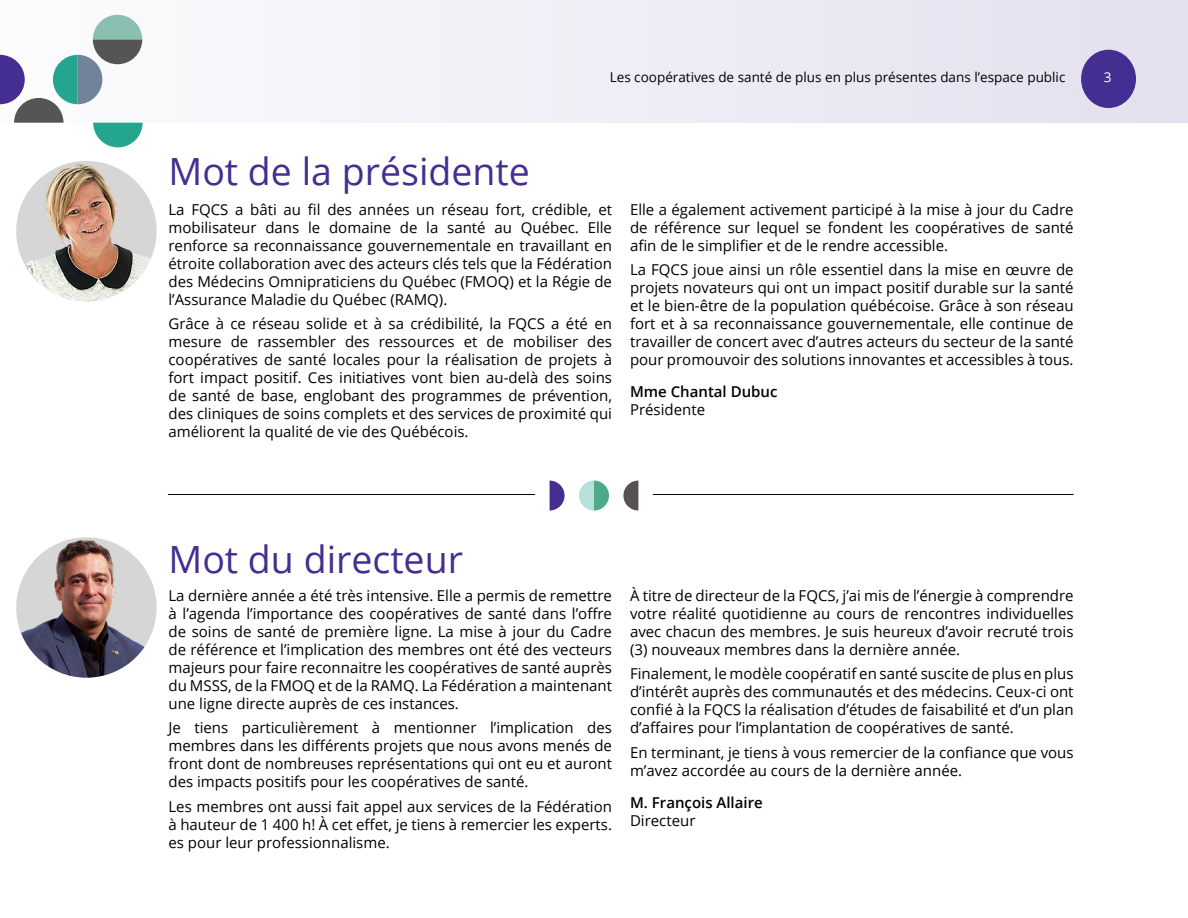
<style>
.page{position:relative;width:1188px;height:918px;background:#fff}
.page>*{position:absolute;margin:0;border:0;box-sizing:border-box;transform-origin:0 0}
.t1{font:37.5px "Open Sans";color:#452e91}
.t2{font:15px/18px "Open Sans";color:#000;text-align:justify}
.t3{font:600 15px "Open Sans";color:#000}
.t4{font:13.5px "Open Sans";color:#000}
.t5{font:13.5px "Open Sans";color:#fff}
</style>
<div class="page">
<div style="left:0;top:0;width:1188px;height:123px;background:#efedf5"></div>
<div style="left:1081px;top:50px;width:55px;height:58px;background:#452e91;border-radius:50%"></div>
<svg style="left:0;top:15px;width:143px;height:132px"></svg>
<img style="left:16px;top:161px;width:141px;height:140px;border-radius:70px">
<img style="left:16px;top:537px;width:141px;height:141px;border-radius:70px">
<svg style="left:579px;top:481px;width:30px;height:30px"></svg>
<svg style="left:550px;top:481px;width:15px;height:30px"></svg>
<svg style="left:623px;top:481px;width:15px;height:30px"></svg>
<hr style="left:168px;top:494px;width:367px;height:1px;background:#000">
<hr style="left:653px;top:494px;width:421px;height:1px;background:#000">
<p class="t4" style="left:610px;top:68px;width:457px">Les coopératives de santé de plus en plus présentes dans l’espace public</p>
<p class="t5" style="left:1104px;top:68px;width:9px">3</p>
<h1 class="t1" style="left:168px;top:146px;width:363px">Mot de la présidente</h1>
<p class="t2" style="left:168px;top:200px;width:445px">La FQCS a bâti au fil des années un réseau fort, crédible, et mobilisateur dans le domaine de la santé au Québec. Elle renforce sa reconnaissance gouvernementale en travaillant en étroite collaboration avec des acteurs clés tels que la Fédération des Médecins Omnipraticiens du Québec (FMOQ) et la Régie de l’Assurance Maladie du Québec (RAMQ).</p>
<p class="t2" style="left:168px;top:314px;width:445px">Grâce à ce réseau solide et à sa crédibilité, la FQCS a été en mesure de rassembler des ressources et de mobiliser des coopératives de santé locales pour la réalisation de projets à fort impact positif. Ces initiatives vont bien au-delà des soins de santé de base, englobant des programmes de prévention, des cliniques de soins complets et des services de proximité qui améliorent la qualité de vie des Québécois.</p>
<p class="t2" style="left:630px;top:200px;width:445px">Elle a également activement participé à la mise à jour du Cadre de référence sur lequel se fondent les coopératives de santé afin de le simplifier et de le rendre accessible.</p>
<p class="t2" style="left:630px;top:260px;width:445px">La FQCS joue ainsi un rôle essentiel dans la mise en œuvre de projets novateurs qui ont un impact positif durable sur la santé et le bien-être de la population québécoise. Grâce à son réseau fort et à sa reconnaissance gouvernementale, elle continue de travailler de concert avec d’autres acteurs du secteur de la santé pour promouvoir des solutions innovantes et accessibles à tous.</p>
<p class="t3" style="left:630px;top:381px;width:149px">Mme Chantal Dubuc</p>
<p class="t2" style="left:630px;top:400px;width:77px">Présidente</p>
<h1 class="t1" style="left:168px;top:534px;width:296px">Mot du directeur</h1>
<p class="t2" style="left:168px;top:586px;width:445px">La dernière année a été très intensive. Elle a permis de remettre à l’agenda l’importance des coopératives de santé dans l’offre de soins de santé de première ligne. La mise à jour du Cadre de référence et l’implication des membres ont été des vecteurs majeurs pour faire reconnaitre les coopératives de santé auprès du MSSS, de la FMOQ et de la RAMQ. La Fédération a maintenant une ligne directe auprès de ces instances.</p>
<p class="t2" style="left:168px;top:719px;width:445px">Je tiens particulièrement à mentionner l’implication des membres dans les différents projets que nous avons menés de front dont de nombreuses représentations qui ont eu et auront des impacts positifs pour les coopératives de santé.</p>
<p class="t2" style="left:168px;top:797px;width:445px">Les membres ont aussi fait appel aux services de la Fédération à hauteur de 1 400 h! À cet effet, je tiens à remercier les experts. es pour leur professionnalisme.</p>
<p class="t2" style="left:630px;top:586px;width:445px">À titre de directeur de la FQCS, j’ai mis de l’énergie à comprendre votre réalité quotidienne au cours de rencontres individuelles avec chacun des membres. Je suis heureux d’avoir recruté trois (3) nouveaux membres dans la dernière année.</p>
<p class="t2" style="left:630px;top:665px;width:445px">Finalement, le modèle coopératif en santé suscite de plus en plus d’intérêt auprès des communautés et des médecins. Ceux-ci ont confié à la FQCS la réalisation d’études de faisabilité et d’un plan d’affaires pour l’implantation de coopératives de santé.</p>
<p class="t2" style="left:630px;top:743px;width:445px">En terminant, je tiens à vous remercier de la confiance que vous m’avez accordée au cours de la dernière année.</p>
<p class="t3" style="left:630px;top:792px;width:134px">M. François Allaire</p>
<p class="t2" style="left:630px;top:811px;width:67px">Directeur</p>
</div>
